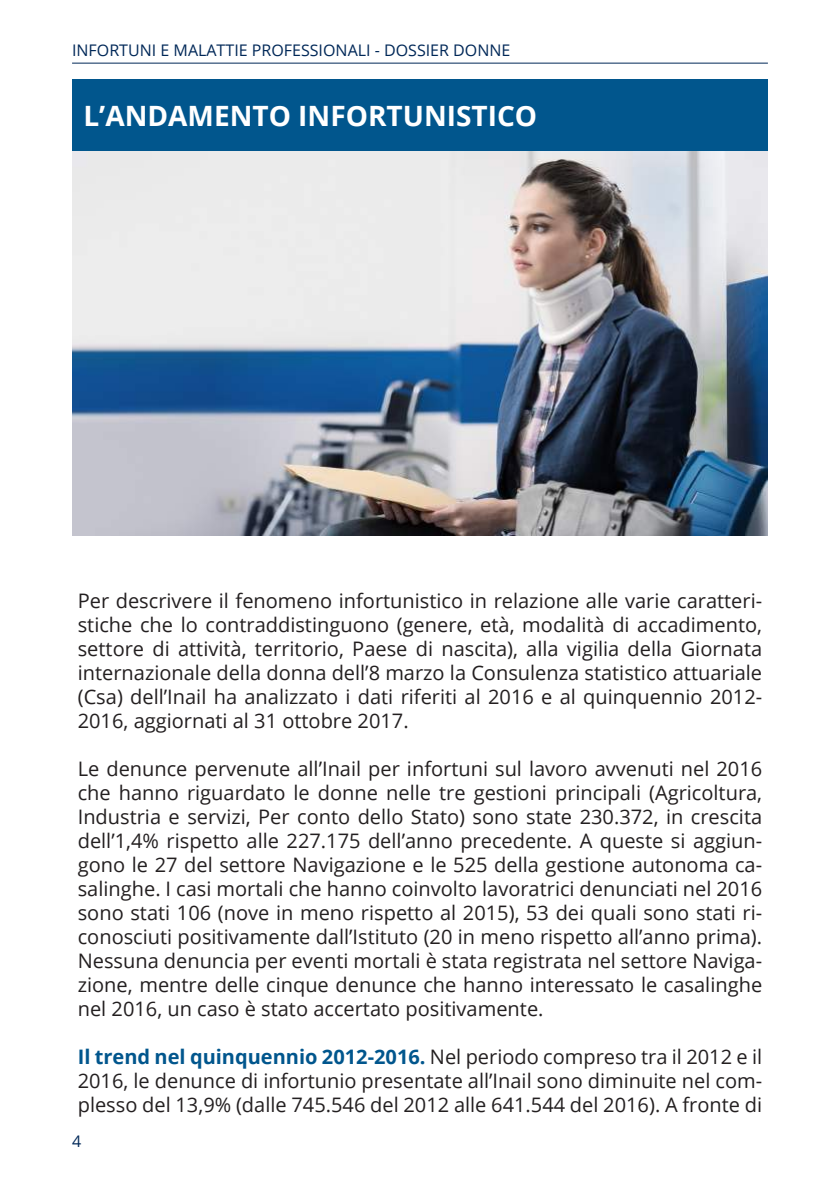
<style>
.page{position:relative;width:840px;height:1191px;background:#fff}
.page>*{position:absolute;margin:0;border:0;box-sizing:border-box;transform-origin:0 0}
.t1{font:700 28px "Open Sans";color:#fff}
.t2{font:20px/24px "Open Sans";color:#231f20;text-align:justify}
.t3{font:16px "Open Sans";color:#002858}
.s1{font-weight:700;color:#01568d}
</style>
<div class="page">
<hr style="left:72px;top:63px;width:695px;height:1px;background:#002858">
<div style="left:72px;top:79px;width:695px;height:72px;background:#01568d"></div>
<img style="left:72px;top:151px;width:695px;height:384px">
<p class="t3" style="left:72px;top:40px;width:439px">INFORTUNI E MALATTIE PROFESSIONALI - DOSSIER DONNE</p>
<h1 class="t1" style="left:83px;top:96px;width:455px">L’ANDAMENTO INFORTUNISTICO</h1>
<p class="t2" style="left:78px;top:588px;width:685px">Per descrivere il fenomeno infortunistico in relazione alle varie caratteri&shy;stiche che lo contraddistinguono (genere, età, modalità di accadimento, settore di attività, territorio, Paese di nascita), alla vigilia della Giornata internazionale della donna dell’8 marzo la Consulenza statistico attuariale (Csa) dell’Inail ha analizzato i dati riferiti al 2016 e al quinquennio 2012- 2016, aggiornati al 31 ottobre 2017.</p>
<p class="t2" style="left:78px;top:756px;width:685px">Le denunce pervenute all’Inail per infortuni sul lavoro avvenuti nel 2016 che hanno riguardato le donne nelle tre gestioni principali (Agricoltura, Industria e servizi, Per conto dello Stato) sono state 230.372, in crescita dell’1,4% rispetto alle 227.175 dell’anno precedente. A queste si aggiun&shy;gono le 27 del settore Navigazione e le 525 della gestione autonoma ca&shy;salinghe. I casi mortali che hanno coinvolto lavoratrici denunciati nel 2016 sono stati 106 (nove in meno rispetto al 2015), 53 dei quali sono stati ri&shy;conosciuti positivamente dall’Istituto (20 in meno rispetto all’anno prima).<br>Nessuna denuncia per eventi mortali è stata registrata nel settore Naviga&shy;zione, mentre delle cinque denunce che hanno interessato le casalinghe nel 2016, un caso è stato accertato positivamente.</p>
<p class="t2" style="left:78px;top:1044px;width:685px"><span class="s1">Il trend nel quinquennio 2012-2016.</span> Nel periodo compreso tra il 2012 e il 2016, le denunce di infortunio presentate all’Inail sono diminuite nel com&shy;plesso del 13,9% (dalle 745.546 del 2012 alle 641.544 del 2016). A fronte di</p>
<p class="t3" style="left:72px;top:1130px;width:11px">4</p>
</div>
